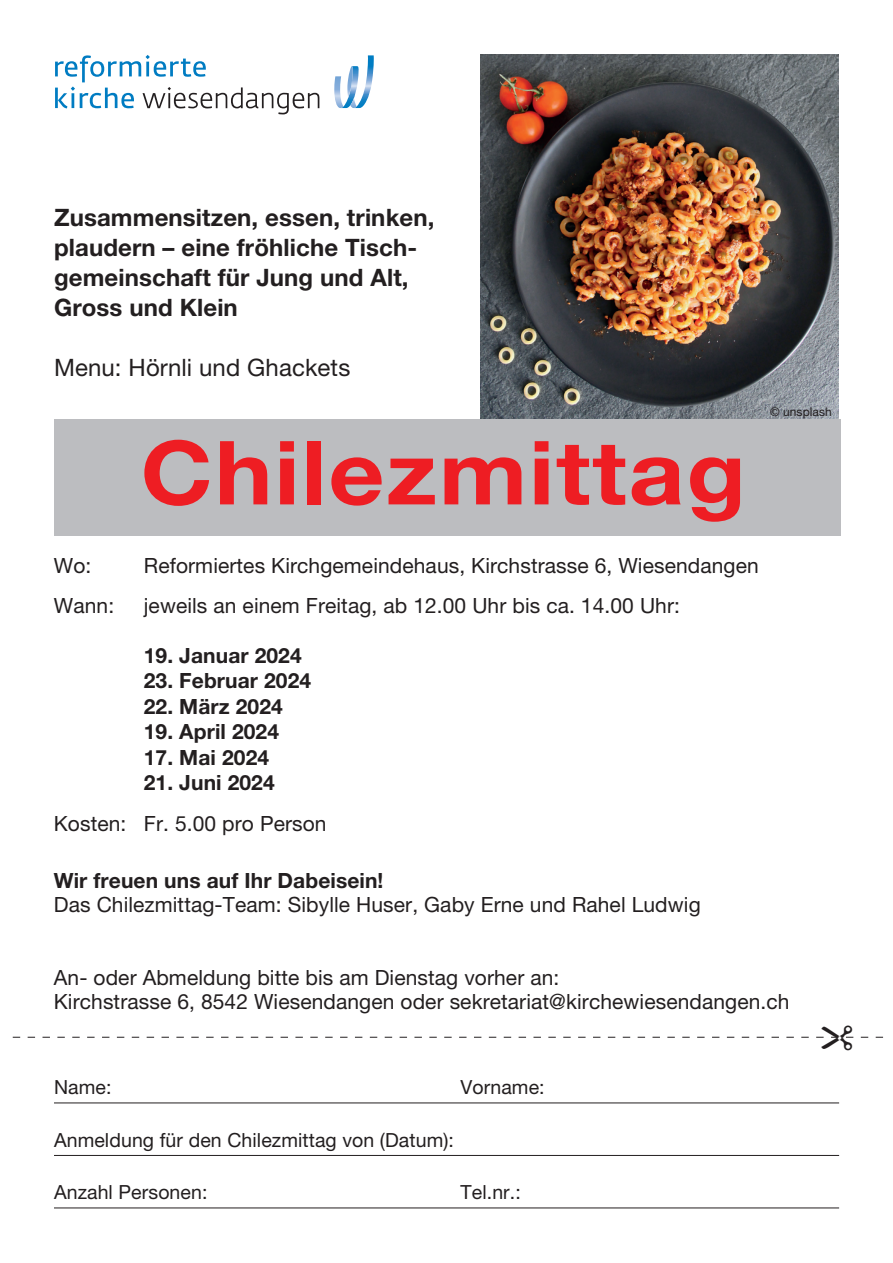
<style>
.page{position:relative;width:893px;height:1263px;background:#fff}
.page>*{position:absolute;margin:0;border:0;box-sizing:border-box;transform-origin:0 0}
.t1{font:700 88.5px "Helvetica Neue LT Pro";letter-spacing:.02em;color:#ee1d23;scale:1.1 1}
.t2{font:700 24px/30px "Helvetica Neue LT Pro";letter-spacing:.005em;color:#231f20}
.t3{font:24px "Helvetica Neue LT Pro";letter-spacing:.005em;color:#231f20}
.t4{font:21px/24px "Helvetica Neue LT Pro";letter-spacing:.005em;color:#231f20}
.t5{font:700 21px "Helvetica Neue LT Pro";letter-spacing:.005em;color:#231f20}
.t6{font:19.5px "Helvetica Neue LT Pro";letter-spacing:.005em;color:#231f20}
.t7{font:12px "Helvetica Neue LT Pro";letter-spacing:.005em;color:#231f20}
</style>
<div class="page">
<hr style="left:54px;top:1102px;width:785px;height:1px;background:#231f20">
<hr style="left:54px;top:1155px;width:785px;height:1px;background:#231f20">
<hr style="left:54px;top:1207px;width:785px;height:1px;background:#231f20">
<svg style="left:55px;top:55px;width:264px;height:59px"></svg>
<svg style="left:334px;top:55px;width:40px;height:53px"></svg>
<img style="left:480px;top:54px;width:359px;height:366px">
<div style="left:54px;top:420px;width:786px;height:116px;background:#bcbdc0"></div>
<svg style="left:13px;top:1036px;width:870px;height:2px"></svg>
<p class="t2" style="left:54px;top:202px;width:382px">Zusammensitzen, essen, trinken, plaudern – eine fröhliche Tisch&shy;gemeinschaft für Jung und Alt,<br>Gross und Klein</p>
<p class="t3" style="left:54px;top:353px;width:298px">Menu: Hörnli und Ghackets</p>
<h1 class="t1" style="left:141px;top:418px;width:552px">Chilezmittag</h1>
<p class="t7" style="left:770px;top:405px;width:63px">© unsplash</p>
<p class="t4" style="left:54px;top:553px;width:39px">Wo:</p>
<p class="t4" style="left:144px;top:553px;width:616px">Reformiertes Kirchgemeindehaus, Kirchstrasse 6, Wiesendangen</p>
<p class="t4" style="left:54px;top:593px;width:62px">Wann:</p>
<p class="t4" style="left:144px;top:593px;width:538px">jeweils an einem Freitag, ab 12.00 Uhr bis ca. 14.00 Uhr:</p>
<p class="t5" style="left:144px;top:642px;width:159px">19. Januar 2024</p>
<p class="t5" style="left:144px;top:668px;width:169px">23. Februar 2024</p>
<p class="t5" style="left:144px;top:693px;width:140px">22. März 2024</p>
<p class="t5" style="left:144px;top:719px;width:137px">19. April 2024</p>
<p class="t5" style="left:144px;top:744px;width:127px">17. Mai 2024</p>
<p class="t5" style="left:144px;top:770px;width:132px">21. Juni 2024</p>
<p class="t4" style="left:54px;top:811px;width:274px">Kosten: Fr. 5.00 pro Person</p>
<p class="t5" style="left:54px;top:867px;width:331px">Wir freuen uns auf Ihr Dabeisein!</p>
<p class="t4" style="left:54px;top:892px;width:648px">Das Chilezmittag-Team: Sibylle Huser, Gaby Erne und Rahel Ludwig</p>
<p class="t4" style="left:54px;top:965px;width:737px">An- oder Abmeldung bitte bis am Dienstag vorher an:<br>Kirchstrasse 6, 8542 Wiesendangen oder sekretariat@kirchewiesendangen.ch</p>
<p class="t6" style="left:54px;top:1075px;width:59px">Name:</p>
<p class="t6" style="left:460px;top:1075px;width:86px">Vorname:</p>
<p class="t6" style="left:54px;top:1128px;width:401px">Anmeldung für den Chilezmittag von (Datum):</p>
<p class="t6" style="left:54px;top:1180px;width:155px">Anzahl Personen:</p>
<p class="t6" style="left:460px;top:1180px;width:62px">Tel.nr.:</p>
</div>
